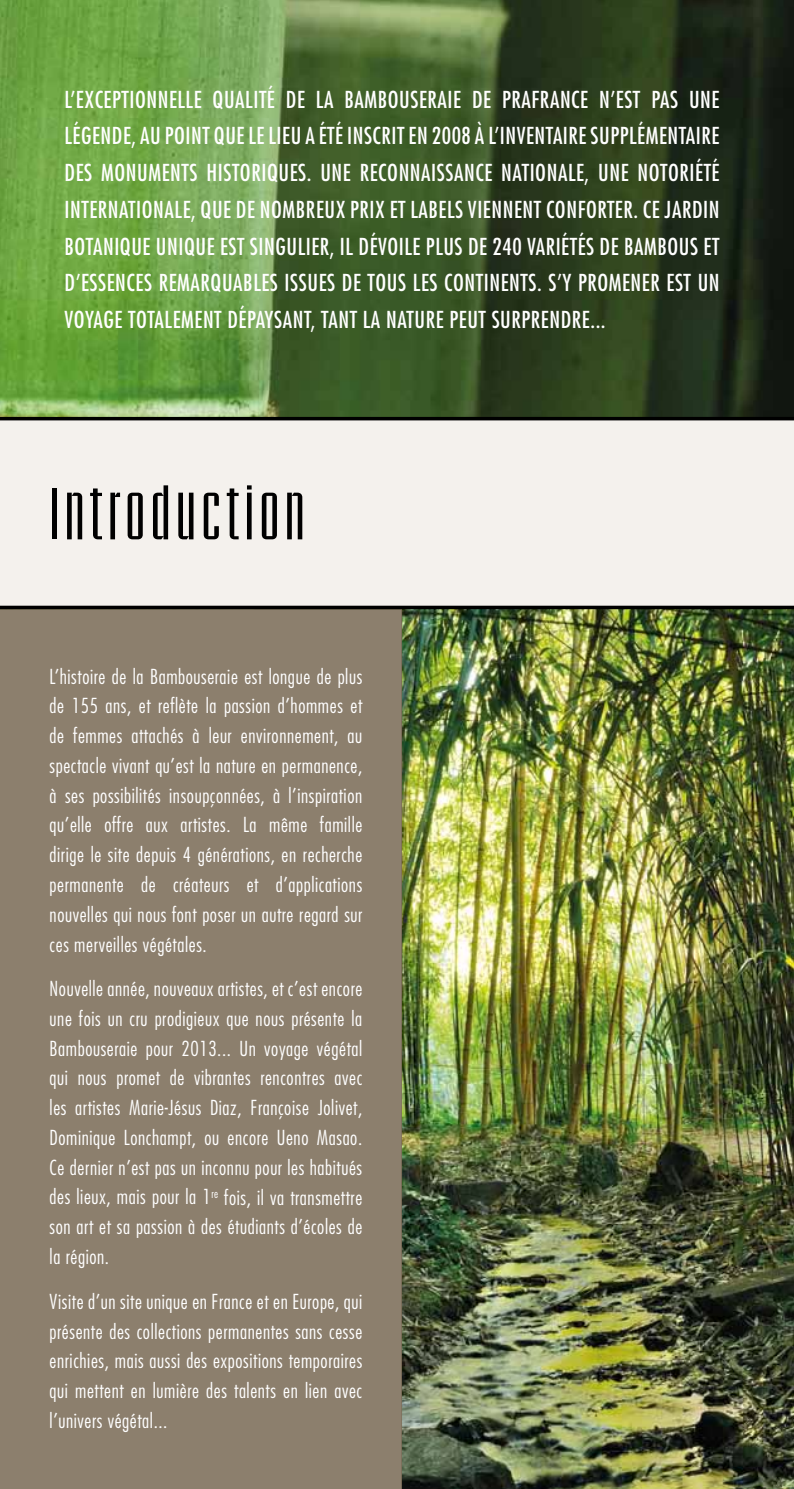
<style>
.page{position:relative;width:794px;height:1489px;background:#fff}
.page>*{position:absolute;margin:0;border:0;box-sizing:border-box;transform-origin:0 0}
.t1{font:61.25px "Briem Akademi MM 540 160";letter-spacing:.08em;color:#000}
.t2{font:condensed 22.75px/36.8px "Futura";letter-spacing:.025em;color:#fff;text-align:justify}
.t3{font:300 condensed 20.12px/29.8px "Futura";letter-spacing:.03em;color:#fff;text-align:justify}
</style>
<div class="page">
<img style="left:0;top:0;width:794px;height:417px">
<img style="left:402px;top:609px;width:392px;height:879px">
<div style="left:0;top:593px;width:402px;height:895px;background:#8c7f6d"></div>
<div style="left:0;top:418px;width:794px;height:189px;background:#f4f1ed"></div>
<hr style="left:0;top:417px;width:794px;height:3px;background:#000">
<svg style="left:0;top:605px;width:794px;height:4px;background:#2b2a29"></svg>
<p class="t2" style="left:64px;top:81px;width:656px">L’EXCEPTIONNELLE QUALITÉ DE LA BAMBOUSERAIE DE PRAFRANCE N’EST PAS UNE LÉGENDE, AU POINT QUE LE LIEU A ÉTÉ INSCRIT EN 2008 À L’INVENTAIRE SUPPLÉMENTAIRE DES MONUMENTS HISTORIQUES. UNE RECONNAISSANCE NATIONALE, UNE NOTORIÉTÉ INTERNATIONALE, QUE DE NOMBREUX PRIX ET LABELS VIENNENT CONFORTER. CE JARDIN BOTANIQUE UNIQUE EST SINGULIER, IL DÉVOILE PLUS DE 240 VARIÉTÉS DE BAMBOUS ET D’ESSENCES REMARQUABLES ISSUES DE TOUS LES CONTINENTS. S’Y PROMENER EST UN VOYAGE TOTALEMENT DÉPAYSANT, TANT LA NATURE PEUT SURPRENDRE...</p>
<h1 class="t1" style="left:50px;top:482px;width:257px">Introduction</h1>
<p class="t3" style="left:50px;top:661px;width:314px">L’histoire de la Bambouseraie est longue de plus de 155 ans, et reflète la passion d’hommes et de femmes attachés à leur environnement, au spectacle vivant qu’est la nature en permanence, à ses possibilités insoupçonnées, à l’inspiration qu’elle offre aux artistes. La même famille dirige le site depuis 4 générations, en recherche permanente de créateurs et d’applications nouvelles qui nous font poser un autre regard sur ces merveilles végétales.</p>
<p class="t3" style="left:50px;top:973px;width:314px">Nouvelle année, nouveaux artistes, et c’est encore une fois un cru prodigieux que nous présente la Bambouseraie pour 2013... Un voyage végétal qui nous promet de vibrantes rencontres avec les artistes Marie-Jésus Diaz, Françoise Jolivet, Dominique Lonchampt, ou encore Ueno Masao.<br>Ce dernier n’est pas un inconnu pour les habitués des lieux, mais pour la 1<sup>re</sup> fois, il va transmettre son art et sa passion à des étudiants d’écoles de la région.</p>
<p class="t3" style="left:50px;top:1286px;width:314px">Visite d’un site unique en France et en Europe, qui présente des collections permanentes sans cesse enrichies, mais aussi des expositions temporaires qui mettent en lumière des talents en lien avec l’univers végétal...</p>
</div>
